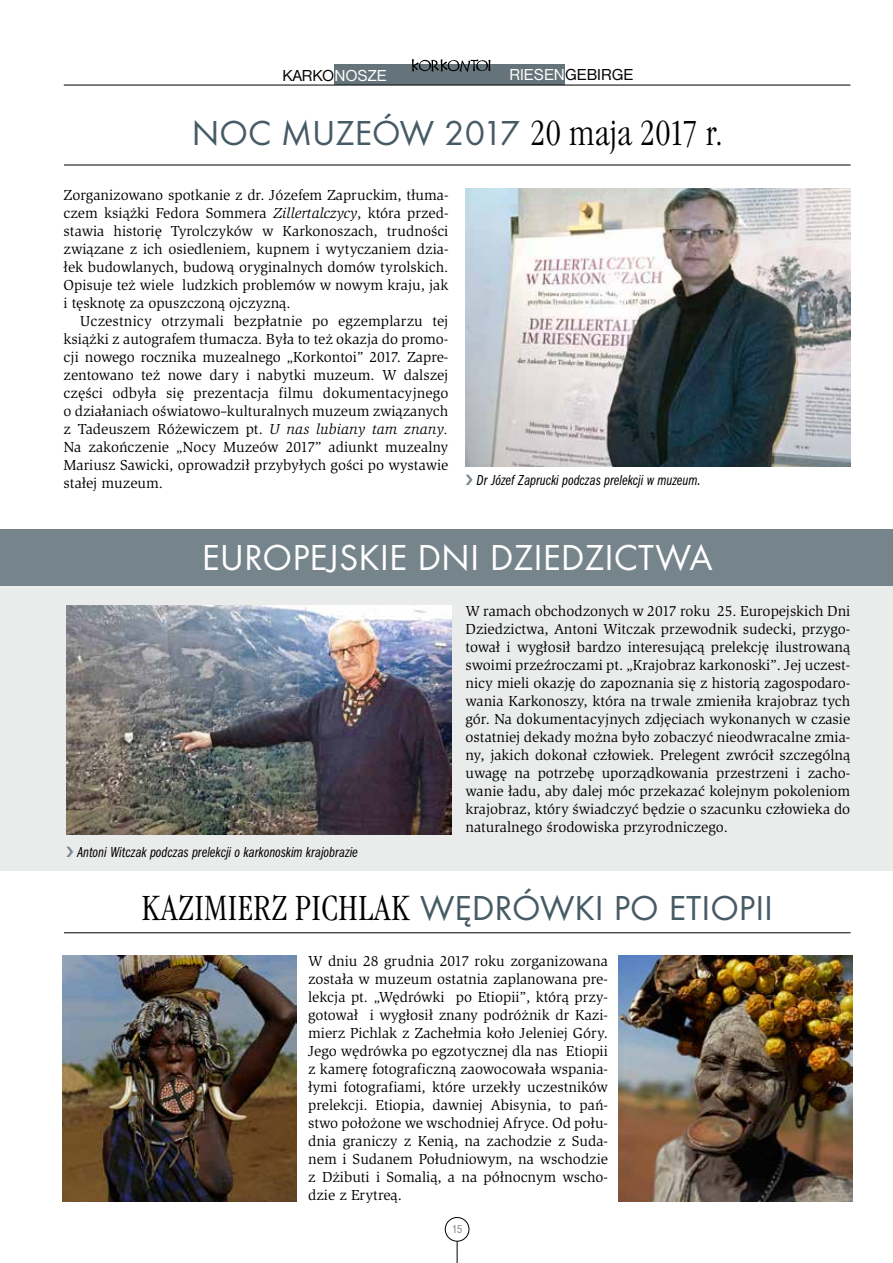
<style>
.page{position:relative;width:893px;height:1263px;background:#fff}
.page>*{position:absolute;margin:0;border:0;box-sizing:border-box;transform-origin:0 0}
.t1{font:37.5px "Futura TCE";color:#fff}
.t2{font:36px "Futura TCE";color:#465b65}
.t3{font:16.5px "Nimbus San DCE";color:#000}
.t4{font:15px/18px "Slimbach Itc TCE";color:#000;text-align:justify}
.t5{font:15px "Franklin Got Itc TCE Book Comp Ital";color:#000}
.t6{font:condensed 12px "Nimbus San DCE";color:#878787}
.s1{color:#fff}
.s2{font-family:"Garamond Itc TCE Ligh Cond";color:#000}
.s3{font-style:italic}
</style>
<div class="page">
<div style="left:335px;top:64px;width:230px;height:21px;background:#65737a"></div>
<svg style="left:412px;top:59px;width:79px;height:13px"></svg>
<hr style="left:64px;top:85px;width:786px;height:1px;background:#000">
<div style="left:445px;top:1217px;width:24px;height:24px;border:1px solid #000;border-radius:50%"></div>
<svg style="left:457px;top:1241px;width:1px;height:22px"></svg>
<div style="left:0;top:538px;width:893px;height:333px;background:#eaeceb"></div>
<div style="left:0;top:529px;width:893px;height:57px;background:#76848b"></div>
<hr style="left:64px;top:165px;width:787px;height:1px;background:#000">
<hr style="left:64px;top:932px;width:787px;height:1px;background:#000">
<img style="left:465px;top:189px;width:386px;height:278px">
<img style="left:66px;top:605px;width:385px;height:229px">
<img style="left:618px;top:955px;width:234px;height:247px">
<img style="left:62px;top:955px;width:234px;height:247px">
<p class="t3" style="left:282px;top:66px;width:106px">KARKO<span class="s1">NOSZE</span></p>
<p class="t3" style="left:509px;top:66px;width:125px"><span class="s1">RIESEN</span>GEBIRGE</p>
<h2 class="t2" style="left:192px;top:112px;width:532px">NOC MUZEÓW 2017 <span class="s2">20 maja 2017 r.</span></h2>
<p class="t4" style="left:64px;top:186px;width:386px">Zorganizowano spotkanie z dr. Józefem Zapruckim, tłuma&shy;czem książki Fedora Sommera <span class="s3">Zillertalczycy</span>, która przed&shy;stawia historię Tyrolczyków w Karkonoszach, trudności związane z ich osiedleniem, kupnem i wytyczaniem dzia&shy;łek budowlanych, budową oryginalnych domów tyrolskich.<br>Opisuje też wiele ludzkich problemów w nowym kraju, jak i tęsknotę za opuszczoną ojczyzną.</p>
<p class="t4" style="left:64px;top:312px;width:386px;text-indent:17px">Uczestnicy otrzymali bezpłatnie po egzemplarzu tej książki z autografem tłumacza. Była to też okazja do promo&shy;cji nowego rocznika muzealnego „Korkontoi” 2017. Zapre&shy;zentowano też nowe dary i nabytki muzeum. W dalszej części odbyła się prezentacja filmu dokumentacyjnego o działaniach oświatowo–kulturalnych muzeum związanych z Tadeuszem Różewiczem pt. <span class="s3">U nas lubiany tam znany.<br></span>Na zakończenie „Nocy Muzeów 2017” adiunkt muzealny Mariusz Sawicki, oprowadził przybyłych gości po wystawie stałej muzeum.</p>
<p class="t5" style="left:477px;top:472px;width:226px">Dr Józef Zaprucki podczas prelekcji w muzeum.</p>
<h1 class="t1" style="left:202px;top:536px;width:512px">EUROPEJSKIE DNI DZIEDZICTWA</h1>
<p class="t5" style="left:77px;top:843px;width:282px">Antoni Witczak podczas prelekcji o karkonoskim krajobrazie</p>
<p class="t4" style="left:465px;top:602px;width:386px">W ramach obchodzonych w 2017 roku 25. Europejskich Dni Dziedzictwa, Antoni Witczak przewodnik sudecki, przygo&shy;tował i wygłosił bardzo interesującą prelekcję ilustrowaną swoimi przeźroczami pt. „Krajobraz karkonoski”. Jej uczest&shy;nicy mieli okazję do zapoznania się z historią zagospodaro&shy;wania Karkonoszy, która na trwale zmieniła krajobraz tych gór. Na dokumentacyjnych zdjęciach wykonanych w czasie ostatniej dekady można było zobaczyć nieodwracalne zmia&shy;ny, jakich dokonał człowiek. Prelegent zwrócił szczególną uwagę na potrzebę uporządkowania przestrzeni i zacho&shy;wanie ładu, aby dalej móc przekazać kolejnym pokoleniom krajobraz, który świadczyć będzie o szacunku człowieka do naturalnego środowiska przyrodniczego.</p>
<h2 class="t2" style="left:141px;top:887px;width:633px"><span class="s2">KAZIMIERZ PICHLAK</span> WĘDRÓWKI PO ETIOPII</h2>
<p class="t4" style="left:308px;top:952px;width:301px">W dniu 28 grudnia 2017 roku zorganizowana została w muzeum ostatnia zaplanowana pre&shy;lekcja pt. „Wędrówki po Etiopii”, którą przy&shy;gotował i wygłosił znany podróżnik dr Kazi&shy;mierz Pichlak z Zachełmia koło Jeleniej Góry.<br>Jego wędrówka po egzotycznej dla nas Etiopii z kamerę fotograficzną zaowocowała wspania&shy;łymi fotografiami, które urzekły uczestników prelekcji. Etiopia, dawniej Abisynia, to pań&shy;stwo położone we wschodniej Afryce. Od połu&shy;dnia graniczy z Kenią, na zachodzie z Suda&shy;nem i Sudanem Południowym, na wschodzie z Dżibuti i Somalią, a na północnym wscho&shy;dzie z Erytreą.</p>
<p class="t6" style="left:452px;top:1223px;width:12px">15</p>
</div>
